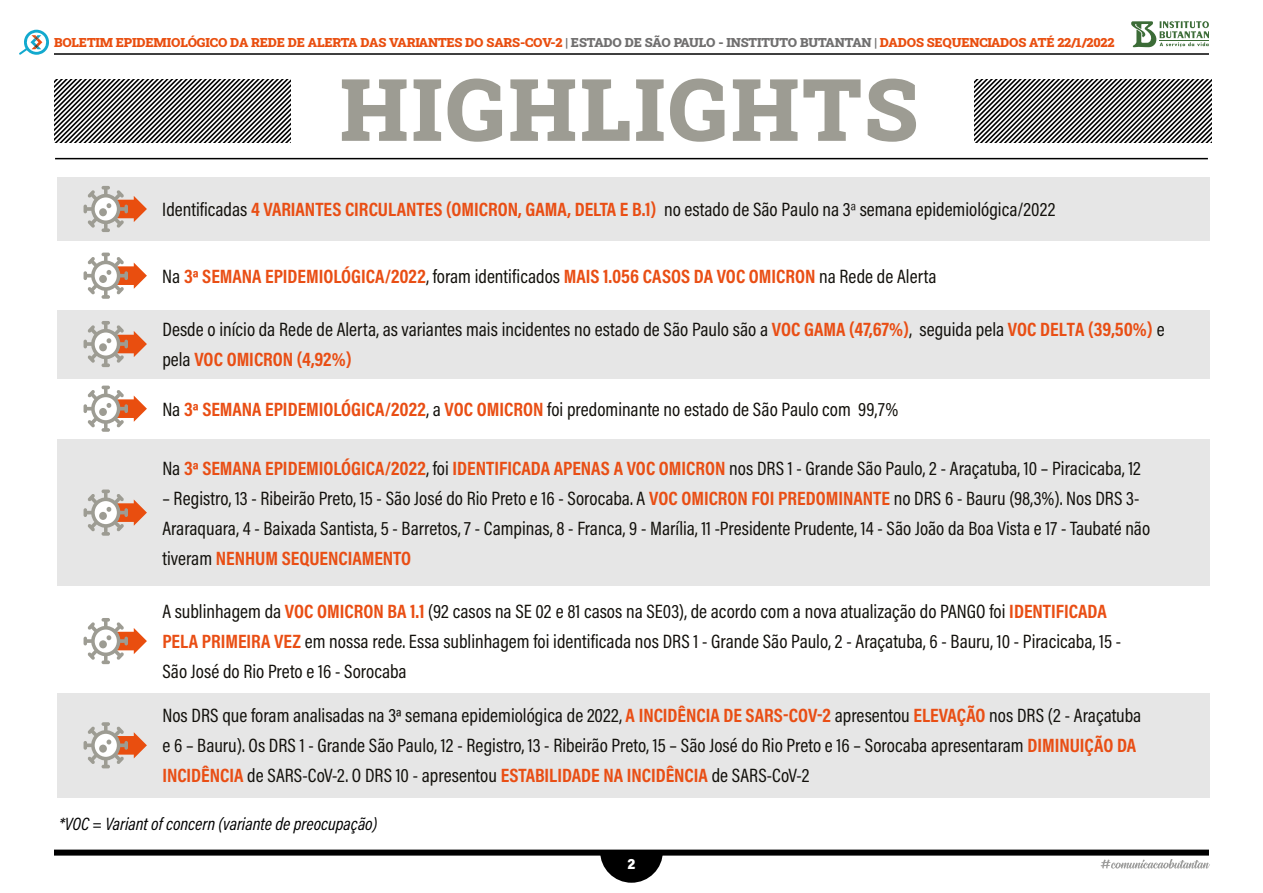
<style>
.page{position:relative;width:1263px;height:893px;background:#fff}
.page>*{position:absolute;margin:0;border:0;box-sizing:border-box;transform-origin:0 0}
.t1{font:86.4px "Roboto Slab";letter-spacing:.04em;color:#9d9c93}
.t2{font:19.5px/30px "Acumin Variable Concept";letter-spacing:-.105em;color:#12100b}
.t3{font:19.5px "Acumin Variable Concept";letter-spacing:-.125em;color:#12100b}
.t4{font:19.5px "Acumin Variable Concept";letter-spacing:-.115em;color:#e94e14}
.t5{font:18px "Acumin Variable Concept";letter-spacing:-.1em;color:#000}
.t6{font:15px "Acumin Variable Concept";color:#fff;scale:.9 1}
.t7{font:12.75px "Roboto Slab";letter-spacing:-.01em;color:#e94e0f}
.s1{color:#706f6f}
.s2{color:#e94e14}
.s3{color:#12100b}
</style>
<div class="page">
<hr style="left:54px;top:53px;width:1155px;height:2px;background:#000">
<div style="left:54px;top:850px;width:1155px;height:6px;background:#000"></div>
<svg style="left:600px;top:855px;width:63px;height:28px"></svg>
<svg style="left:1131px;top:21px;width:78px;height:26px"></svg>
<hr style="left:1160px;top:40px;width:49px;height:1px;background:#3c6c37">
<svg style="left:1101px;top:859px;width:109px;height:9px"></svg>
<svg style="left:19px;top:30px;width:30px;height:25px"></svg>
<div style="left:57px;top:177px;width:1153px;height:64px;background:#e6e6e6"></div>
<div style="left:57px;top:439px;width:1153px;height:147px;background:#e6e6e6"></div>
<div style="left:57px;top:693px;width:1153px;height:104px;background:#e6e6e6"></div>
<div style="left:57px;top:310px;width:1153px;height:68px;background:#e6e6e6"></div>
<svg style="left:54px;top:79px;width:237px;height:63px"></svg>
<svg style="left:974px;top:79px;width:237px;height:63px"></svg>
<hr style="left:55px;top:158px;width:1153px;height:1px;background:#000">
<svg style="left:84px;top:186px;width:63px;height:46px"></svg>
<svg style="left:84px;top:489px;width:63px;height:47px"></svg>
<svg style="left:84px;top:722px;width:63px;height:46px"></svg>
<svg style="left:84px;top:253px;width:63px;height:46px"></svg>
<svg style="left:84px;top:321px;width:63px;height:46px"></svg>
<svg style="left:84px;top:386px;width:63px;height:46px"></svg>
<svg style="left:84px;top:618px;width:63px;height:46px"></svg>
<p class="t7" style="left:54px;top:34px;width:1062px">BOLETIM EPIDEMIOLÓGICO DA REDE DE ALERTA DAS VARIANTES DO SARS-COV-2 <span class="s1">| ESTADO DE SÃO PAULO - INSTITUTO BUTANTAN |</span> DADOS SEQUENCIADOS ATÉ 22/1/2022</p>
<h1 class="t1" style="left:340px;top:50px;width:579px">HIGHLIGHTS</h1>
<p class="t2" style="left:162px;top:194px;width:897px">Identificadas <span class="s2">4 VARIANTES CIRCULANTES (OMICRON, GAMA, DELTA E B.1)</span> no estado de São Paulo na 3a semana epidemiológica/2022</p>
<p class="t4" style="left:162px;top:263px;width:777px"><span class="s3">Na</span> 3a SEMANA EPIDEMIOLÓGICA/2022<span class="s3">, foram identificados</span> MAIS 1.056 CASOS DA VOC OMICRON <span class="s3">na Rede de Alerta</span></p>
<p class="t2" style="left:162px;top:314px;width:1006px">Desde o início da Rede de Alerta, as variantes mais incidentes no estado de São Paulo são a <span class="s2">VOC GAMA (47,67%)</span>, seguida pela <span class="s2">VOC DELTA (39,50%)</span> e pela <span class="s2">VOC OMICRON (4,92%)</span></p>
<p class="t2" style="left:162px;top:393px;width:741px">Na <span class="s2">3a SEMANA EPIDEMIOLÓGICA/2022</span>, a <span class="s2">VOC OMICRON</span> foi predominante no estado de São Paulo com 99,7%</p>
<p class="t3" style="left:162px;top:455px;width:982px">Na <span class="s2">3a SEMANA EPIDEMIOLÓGICA/2022</span>, foi <span class="s2">IDENTIFICADA APENAS A VOC OMICRON</span> nos DRS 1 - Grande São Paulo, 2 - Araçatuba, 10 – Piracicaba, 12</p>
<p class="t2" style="left:162px;top:482px;width:991px">– Registro, 13 - Ribeirão Preto, 15 - São José do Rio Preto e 16 - Sorocaba. A <span class="s2">VOC OMICRON FOI PREDOMINANTE</span> no DRS 6 - Bauru (98,3%). Nos DRS 3-<br>Araraquara, 4 - Baixada Santista, 5 - Barretos, 7 - Campinas, 8 - Franca, 9 - Marília, 11 -Presidente Prudente, 14 - São João da Boa Vista e 17 - Taubaté não tiveram <span class="s2">NENHUM SEQUENCIAMENTO</span></p>
<p class="t2" style="left:162px;top:596px;width:962px">A sublinhagem da <span class="s2">VOC OMICRON BA 1.1</span> (92 casos na SE 02 e 81 casos na SE03), de acordo com a nova atualização do PANGOfoi <span class="s2">IDENTIFICADA<br>PELA PRIMEIRA VEZ</span> em nossa rede. Essa sublinhagem foi identificada nos DRS 1 - Grande São Paulo, 2 - Araçatuba, 6 - Bauru, 10 - Piracicaba, 15 -<br>São José do Rio Preto e 16 - Sorocaba</p>
<p class="t2" style="left:162px;top:700px;width:982px">Nos DRS que foram analisadas na 3a semana epidemiológica de 2022, <span class="s2">A INCIDÊNCIA DE SARS-COV-2</span> apresentou <span class="s2">ELEVAÇÃO</span> nos DRS (2 - Araçatuba e 6 – Bauru). Os DRS 1 - Grande São Paulo, 12 - Registro, 13 - Ribeirão Preto, 15 – São José do Rio Preto e 16 – Sorocaba apresentaram <span class="s2">DIMINUIÇÃO DA<br>INCIDÊNCIA</span> de SARS-CoV-2. ODRS 10 - apresentou <span class="s2">ESTABILIDADE NA INCIDÊNCIA</span> de SARS-CoV-2</p>
<p class="t5" style="left:59px;top:811px;width:320px">*VOC = Variant of concern (variante de preocupação)</p>
<p class="t6" style="left:627px;top:853px;width:9px">2</p>
</div>
